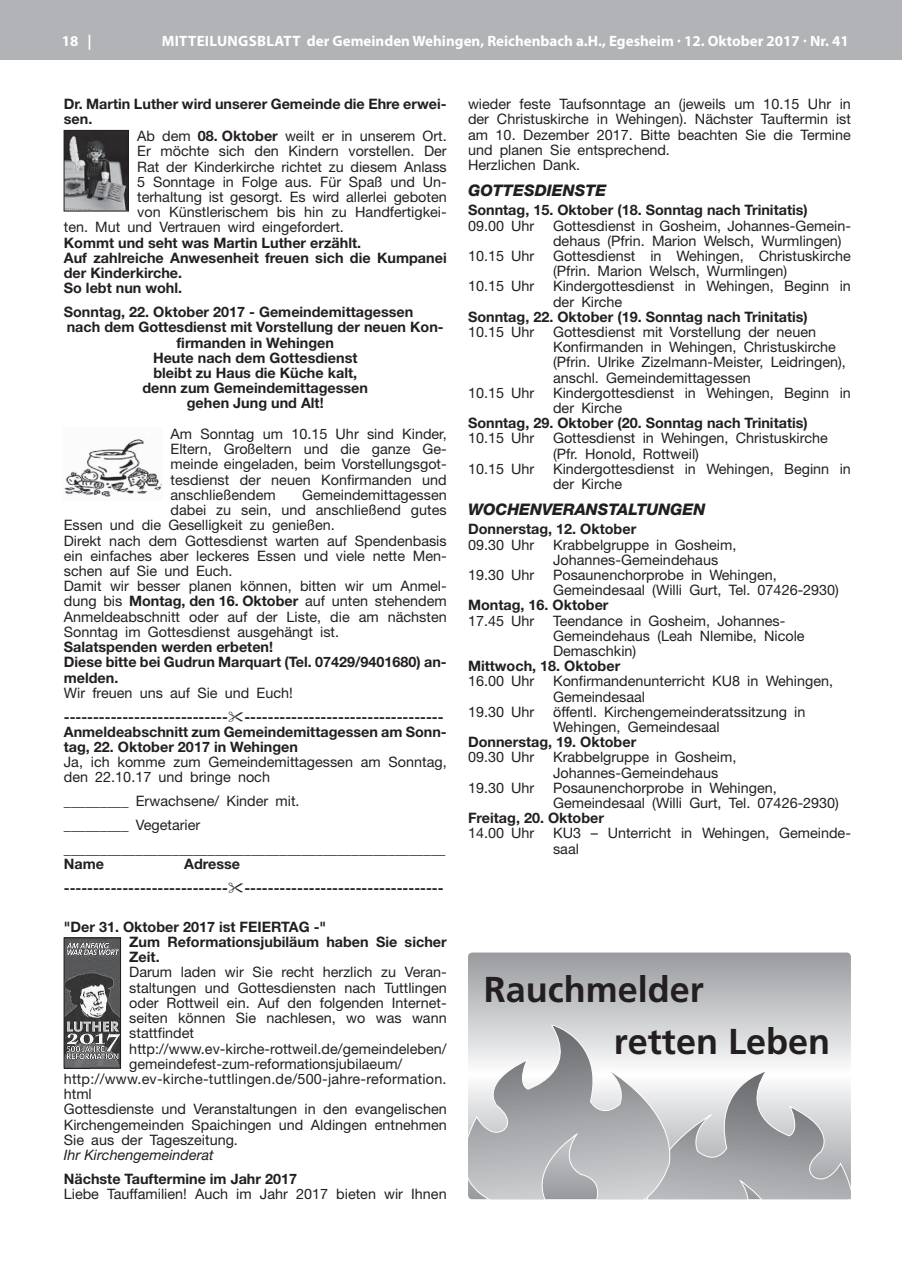
<style>
.page{position:relative;width:902px;height:1280px;background:#fff}
.page>*{position:absolute;margin:0;border:0;box-sizing:border-box;transform-origin:0 0}
.t1{font:700 36px/52.1px "Frutiger";color:#231f20}
.t2{font:italic 800 16.05px "Helvetica Neue";color:#231f20}
.t3{font:700 15px "Myriad Pro";color:#fff}
.t4{font:14.4px/15.1px "Helvetica Neue";color:#231f20}
.t5{font:700 14.4px/15.3px "Helvetica Neue";color:#231f20}
.t6{font:italic 14.4px "Helvetica Neue";color:#231f20}
.s1{font-weight:700}
</style>
<div class="page">
<hr style="left:901px;top:0;width:1px;height:60px;background:#b2b3b7">
<div style="left:0;top:0;width:901px;height:60px;background:#b2b3b7"></div>
<img style="left:66px;top:132px;width:61px;height:77px">
<div style="left:64px;top:130px;width:65px;height:81px;border:1px solid #231f20"></div>
<img style="left:64px;top:439px;width:98px;height:58px">
<img style="left:66px;top:940px;width:53px;height:126px">
<div style="left:64px;top:938px;width:57px;height:130px;border:1px solid #231f20"></div>
<svg style="left:468px;top:952px;width:382px;height:74px"></svg>
<svg style="left:468px;top:1026px;width:382px;height:173px"></svg>
<p class="t3" style="left:62px;top:31px;width:31px">18 |</p>
<p class="t3" style="left:162px;top:31px;width:688px">MITTEILUNGSBLATT der Gemeinden Wehingen, Reichenbach a.H., Egesheim · 12. Oktober 2017 · Nr. 41</p>
<p class="t5" style="left:64px;top:96px;width:384px">Dr. Martin Luther wird unserer Gemeinde die Ehre erwei&shy;sen.</p>
<p class="t4" style="left:137px;top:128px;width:311px">Ab dem <span class="s1">08. Oktober</span> weilt er in unserem Ort.</p>
<p class="t4" style="left:137px;top:143px;width:311px">Er möchte sich den Kindern vorstellen. Der</p>
<p class="t4" style="left:137px;top:159px;width:311px">Rat der Kinderkirche richtet zu diesem Anlass</p>
<p class="t4" style="left:137px;top:174px;width:311px">5 Sonntage in Folge aus. Für Spaß und Un-</p>
<p class="t4" style="left:137px;top:189px;width:311px">terhaltung ist gesorgt. Es wird allerlei geboten</p>
<p class="t4" style="left:137px;top:204px;width:311px">von Künstlerischem bis hin zu Handfertigkei-</p>
<p class="t4" style="left:64px;top:219px;width:281px">ten. Mut und Vertrauen wird eingefordert.</p>
<p class="t5" style="left:64px;top:235px;width:384px">Kommt und seht was Martin Luther erzählt.<br>Auf zahlreiche Anwesenheit freuen sich die Kumpanei der Kinderkirche.<br>So lebt nun wohl.</p>
<p class="t5" style="left:64px;top:304px;width:351px">Sonntag, 22. Oktober 2017 - Gemeindemittagessen</p>
<p class="t5" style="left:67px;top:319px;width:378px">nach dem Gottesdienst mit Vorstellung der neuen Kon-</p>
<p class="t5" style="left:176px;top:334px;width:159px">firmanden in Wehingen</p>
<p class="t5" style="left:153px;top:350px;width:206px">Heute nach dem Gottesdienst</p>
<p class="t5" style="left:153px;top:365px;width:205px">bleibt zu Haus die Küche kalt,</p>
<p class="t5" style="left:142px;top:380px;width:227px">denn zum Gemeindemittagessen</p>
<p class="t5" style="left:187px;top:395px;width:138px">gehen Jung und Alt!</p>
<p class="t4" style="left:170px;top:426px;width:278px;text-align:justify">Am Sonntag um 10.15 Uhr sind Kinder, Eltern, Großeltern und die ganze Ge&shy;meinde eingeladen, beim Vorstellungsgot&shy;tesdienst der neuen Konfirmanden und anschließendem</p>
<p class="t4" style="left:302px;top:487px;width:146px">Gemeindemittagessen</p>
<p class="t4" style="left:170px;top:502px;width:277px">dabei zu sein, und anschließend gutes</p>
<p class="t4" style="left:64px;top:517px;width:272px">Essen und die Geselligkeit zu genießen.</p>
<p class="t4" style="left:64px;top:533px;width:384px">Direkt nach dem Gottesdienst warten auf Spendenbasis</p>
<p class="t4" style="left:64px;top:548px;width:384px">ein einfaches aber leckeres Essen und viele nette Men-</p>
<p class="t4" style="left:64px;top:563px;width:170px">schen auf Sie und Euch.</p>
<p class="t4" style="left:64px;top:578px;width:384px">Damit wir besser planen können, bitten wir um Anmel-</p>
<p class="t4" style="left:64px;top:593px;width:384px">dung bis <span class="s1">Montag, den 16. Oktober</span> auf unten stehendem</p>
<p class="t4" style="left:64px;top:609px;width:384px">Anmeldeabschnitt oder auf der Liste, die am nächsten</p>
<p class="t4" style="left:64px;top:624px;width:277px">Sonntag im Gottesdienst ausgehängt ist.</p>
<p class="t5" style="left:64px;top:639px;width:384px">Salatspenden werden erbeten!<br>Diese bitte bei Gudrun Marquart (Tel. 07429/9401680) an&shy;melden.</p>
<p class="t4" style="left:64px;top:685px;width:230px">Wir freuen uns auf Sie und Euch!</p>
<p class="t5" style="left:64px;top:708px;width:384px">---------------------------- ----------------------------------<br>Anmeldeabschnitt zum Gemeindemittagessen am Sonn&shy;tag, 22. Oktober 2017 in Wehingen</p>
<p class="t4" style="left:64px;top:754px;width:384px">Ja, ich komme zum Gemeindemittagessen am Sonntag, den 22.10.17 und bringe noch</p>
<p class="t4" style="left:64px;top:789px;width:383px;line-height:23.7px">_________ Erwachsene/ Kinder mit.<br>_________ Vegetarier _____________________________________________________</p>
<p class="t5" style="left:64px;top:856px;width:42px">Name</p>
<p class="t5" style="left:64px;top:852px;width:381px;line-height:23.7px;text-indent:120px">Adresse<br>---------------------------- ----------------------------------</p>
<p class="t5" style="left:129px;top:918px;width:319px;text-indent:-65px">"Der 31. Oktober 2017 ist FEIERTAG -"<br>Zum Reformationsjubiläum haben Sie sicher<br>Zeit.</p>
<p class="t4" style="left:129px;top:964px;width:319px">Darum laden wir Sie recht herzlich zu Veran-</p>
<p class="t4" style="left:129px;top:980px;width:319px">staltungen und Gottesdiensten nach Tuttlingen</p>
<p class="t4" style="left:129px;top:995px;width:319px">oder Rottweil ein. Auf den folgenden Internet-</p>
<p class="t4" style="left:129px;top:1010px;width:319px">seiten können Sie nachlesen, wo was wann</p>
<p class="t4" style="left:129px;top:1025px;width:66px">stattfindet</p>
<p class="t4" style="left:129px;top:1041px;width:319px">http://www.ev-kirche-rottweil.de/gemeindeleben/</p>
<p class="t4" style="left:129px;top:1056px;width:274px">gemeindefest-zum-reformationsjubilaeum/</p>
<p class="t4" style="left:64px;top:1071px;width:384px">http://www.ev-kirche-tuttlingen.de/500-jahre-reformation.</p>
<p class="t4" style="left:64px;top:1086px;width:30px">html</p>
<p class="t4" style="left:64px;top:1101px;width:384px">Gottesdienste und Veranstaltungen in den evangelischen</p>
<p class="t4" style="left:64px;top:1117px;width:384px">Kirchengemeinden Spaichingen und Aldingen entnehmen</p>
<p class="t4" style="left:64px;top:1132px;width:176px">Sie aus der Tageszeitung.</p>
<p class="t6" style="left:64px;top:1146px;width:151px">Ihr Kirchengemeinderat</p>
<p class="t5" style="left:64px;top:1171px;width:235px">Nächste Tauftermine im Jahr 2017</p>
<p class="t4" style="left:64px;top:1186px;width:384px">Liebe Tauffamilien! Auch im Jahr 2017 bieten wir Ihnen</p>
<p class="t4" style="left:468px;top:96px;width:384px">wieder feste Taufsonntage an (jeweils um 10.15 Uhr in der Christuskirche in Wehingen). Nächster Tauftermin ist am 10. Dezember 2017. Bitte beachten Sie die Termine und planen Sie entsprechend.<br>Herzlichen Dank.</p>
<p class="t2" style="left:468px;top:181px;width:140px">GOTTESDIENSTE</p>
<p class="t5" style="left:468px;top:202px;width:341px">Sonntag, 15. Oktober (18. Sonntag nach Trinitatis)</p>
<p class="t4" style="left:468px;top:218px;width:68px">09.00 Uhr</p>
<p class="t4" style="left:553px;top:218px;width:299px">Gottesdienst in Gosheim, Johannes-Gemein&shy;dehaus (Pfrin. Marion Welsch, Wurmlingen)</p>
<p class="t4" style="left:468px;top:248px;width:68px">10.15 Uhr</p>
<p class="t4" style="left:553px;top:248px;width:299px">Gottesdienst in Wehingen, Christuskirche (Pfrin. Marion Welsch, Wurmlingen)</p>
<p class="t4" style="left:468px;top:278px;width:68px">10.15 Uhr</p>
<p class="t4" style="left:553px;top:278px;width:299px">Kindergottesdienst in Wehingen, Beginn in der Kirche</p>
<p class="t5" style="left:468px;top:309px;width:341px">Sonntag, 22. Oktober (19. Sonntag nach Trinitatis)</p>
<p class="t4" style="left:468px;top:324px;width:68px">10.15 Uhr</p>
<p class="t4" style="left:553px;top:324px;width:294px">Gottesdienst mit Vorstellung der neuen Konfirmanden in Wehingen, Christuskirche (Pfrin. Ulrike Zizelmann-Meister, Leidringen), anschl. Gemeindemittagessen</p>
<p class="t4" style="left:468px;top:385px;width:68px">10.15 Uhr</p>
<p class="t4" style="left:553px;top:385px;width:299px">Kindergottesdienst in Wehingen, Beginn in der Kirche</p>
<p class="t5" style="left:468px;top:415px;width:341px">Sonntag, 29. Oktober (20. Sonntag nach Trinitatis)</p>
<p class="t4" style="left:468px;top:430px;width:68px">10.15 Uhr</p>
<p class="t4" style="left:553px;top:430px;width:276px">Gottesdienst in Wehingen, Christuskirche (Pfr. Honold, Rottweil)</p>
<p class="t4" style="left:468px;top:461px;width:68px">10.15 Uhr</p>
<p class="t4" style="left:553px;top:461px;width:299px">Kindergottesdienst in Wehingen, Beginn in der Kirche</p>
<p class="t2" style="left:468px;top:500px;width:239px">WOCHENVERANSTALTUNGEN</p>
<p class="t5" style="left:468px;top:521px;width:170px">Donnerstag, 12. Oktober</p>
<p class="t4" style="left:468px;top:537px;width:68px">09.30 Uhr</p>
<p class="t4" style="left:553px;top:537px;width:185px">Krabbelgruppe in Gosheim,<br>Johannes-Gemeindehaus</p>
<p class="t4" style="left:468px;top:567px;width:68px">19.30 Uhr</p>
<p class="t4" style="left:553px;top:567px;width:287px">Posaunenchorprobe in Wehingen,<br>Gemeindesaal (Willi Gurt, Tel. 07426-2930)</p>
<p class="t5" style="left:468px;top:597px;width:142px">Montag, 16. Oktober</p>
<p class="t4" style="left:468px;top:613px;width:68px">17.45 Uhr</p>
<p class="t4" style="left:553px;top:613px;width:253px">Teendance in Gosheim, Johannes-<br>Gemeindehaus (Leah Nlemibe, Nicole<br>Demaschkin)</p>
<p class="t5" style="left:468px;top:658px;width:154px">Mittwoch, 18. Oktober</p>
<p class="t4" style="left:468px;top:673px;width:68px">16.00 Uhr</p>
<p class="t4" style="left:553px;top:673px;width:281px">Konfirmandenunterricht KU8 in Wehingen,<br>Gemeindesaal</p>
<p class="t4" style="left:468px;top:704px;width:68px">19.30 Uhr</p>
<p class="t4" style="left:553px;top:704px;width:254px">öffentl. Kirchengemeinderatssitzung in<br>Wehingen, Gemeindesaal</p>
<p class="t5" style="left:468px;top:734px;width:170px">Donnerstag, 19. Oktober</p>
<p class="t4" style="left:468px;top:749px;width:68px">09.30 Uhr</p>
<p class="t4" style="left:553px;top:749px;width:185px">Krabbelgruppe in Gosheim,<br>Johannes-Gemeindehaus</p>
<p class="t4" style="left:468px;top:780px;width:68px">19.30 Uhr</p>
<p class="t4" style="left:553px;top:780px;width:287px">Posaunenchorprobe in Wehingen,<br>Gemeindesaal (Willi Gurt, Tel. 07426-2930)</p>
<p class="t5" style="left:468px;top:810px;width:137px">Freitag, 20. Oktober</p>
<p class="t4" style="left:468px;top:825px;width:68px">14.00 Uhr</p>
<p class="t4" style="left:553px;top:825px;width:299px">KU3 – Unterricht in Wehingen, Gemeinde&shy;saal</p>
<h1 class="t1" style="left:614px;top:963px;width:218px;text-indent:-130px">Rauchmelder<br>retten Leben</h1>
</div>
